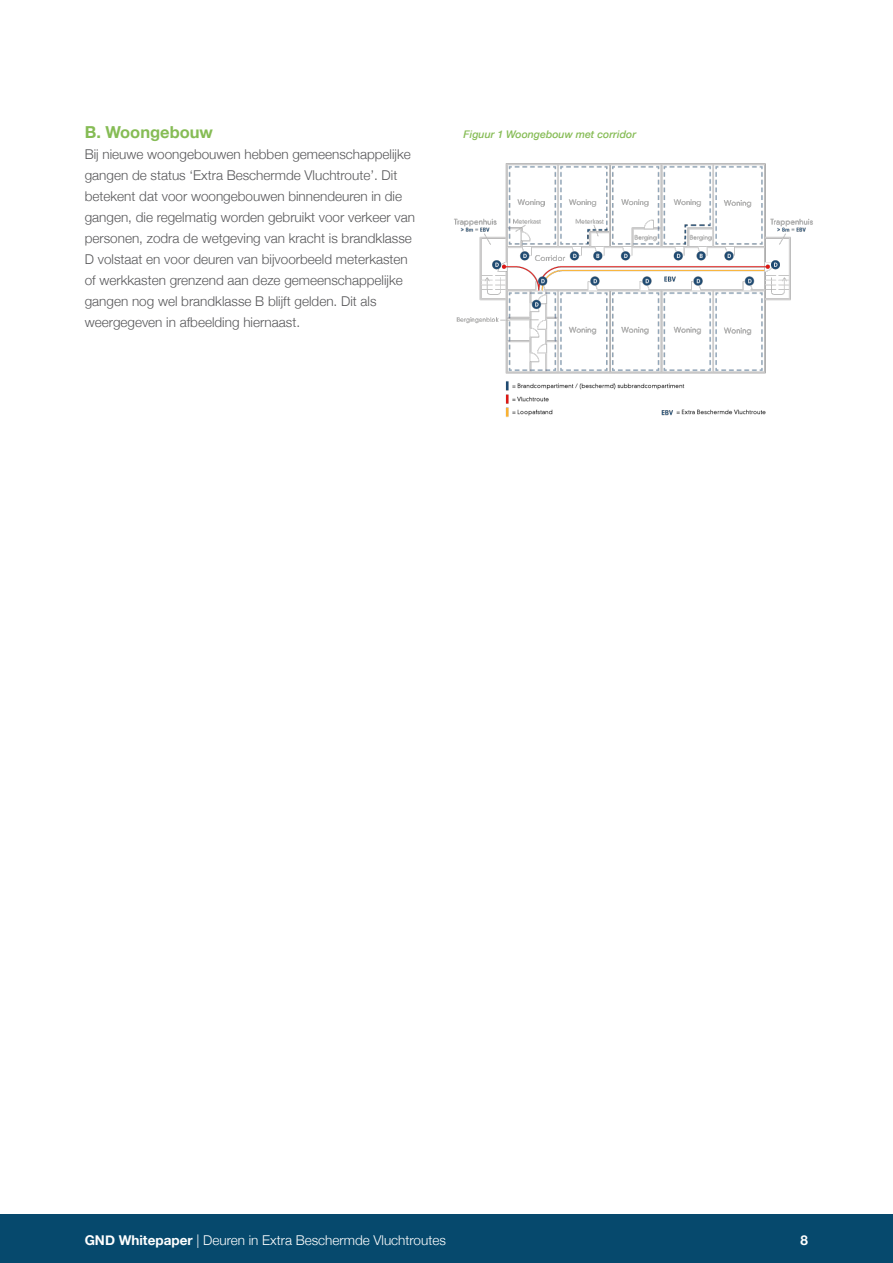
<style>
.page{position:relative;width:893px;height:1263px;background:#fff}
.page>*{position:absolute;margin:0;border:0;box-sizing:border-box;transform-origin:0 0}
.t1{font:700 16.5px "Helvetica Neue";color:#86bc55}
.t2{font:300 13.5px/21px "Helvetica Neue";color:#58585a}
.t3{font:300 13.5px "Helvetica Neue";color:#fff}
.t4{font:700 13.5px "Helvetica Neue";color:#fff}
.t5{font:italic 500 10.5px "Helvetica Neue";color:#86bc55}
.s1{font-weight:700}
</style>
<div class="page">
<div style="left:0;top:1214px;width:893px;height:49px;background:#06496d"></div>
<img style="left:454px;top:163px;width:359px;height:254px">
<p class="t1" style="left:85px;top:119px;width:130px">B. Woongebouw</p>
<p class="t2" style="left:85px;top:143px;width:332px">Bij nieuwe woongebouwen hebben gemeenschappelijke gangen de status ‘Extra Beschermde Vluchtroute’. Dit betekent dat voor woongebouwen binnendeuren in die gangen, die regelmatig worden gebruikt voor verkeer van personen, zodra de wetgeving van kracht is brandklasse D volstaat en voor deuren van bijvoorbeeld meterkasten of werkkasten grenzend aan deze gemeenschappelijke gangen nog wel brandklasse B blijft gelden. Dit als weergegeven in afbeelding hiernaast.</p>
<p class="t5" style="left:464px;top:125px;width:174px">Figuur 1 Woongebouw met corridor</p>
<p class="t3" style="left:85px;top:1229px;width:363px"><span class="s1">GND Whitepaper</span> | Deuren in Extra Beschermde Vluchtroutes</p>
<p class="t4" style="left:800px;top:1229px;width:9px">8</p>
</div>
